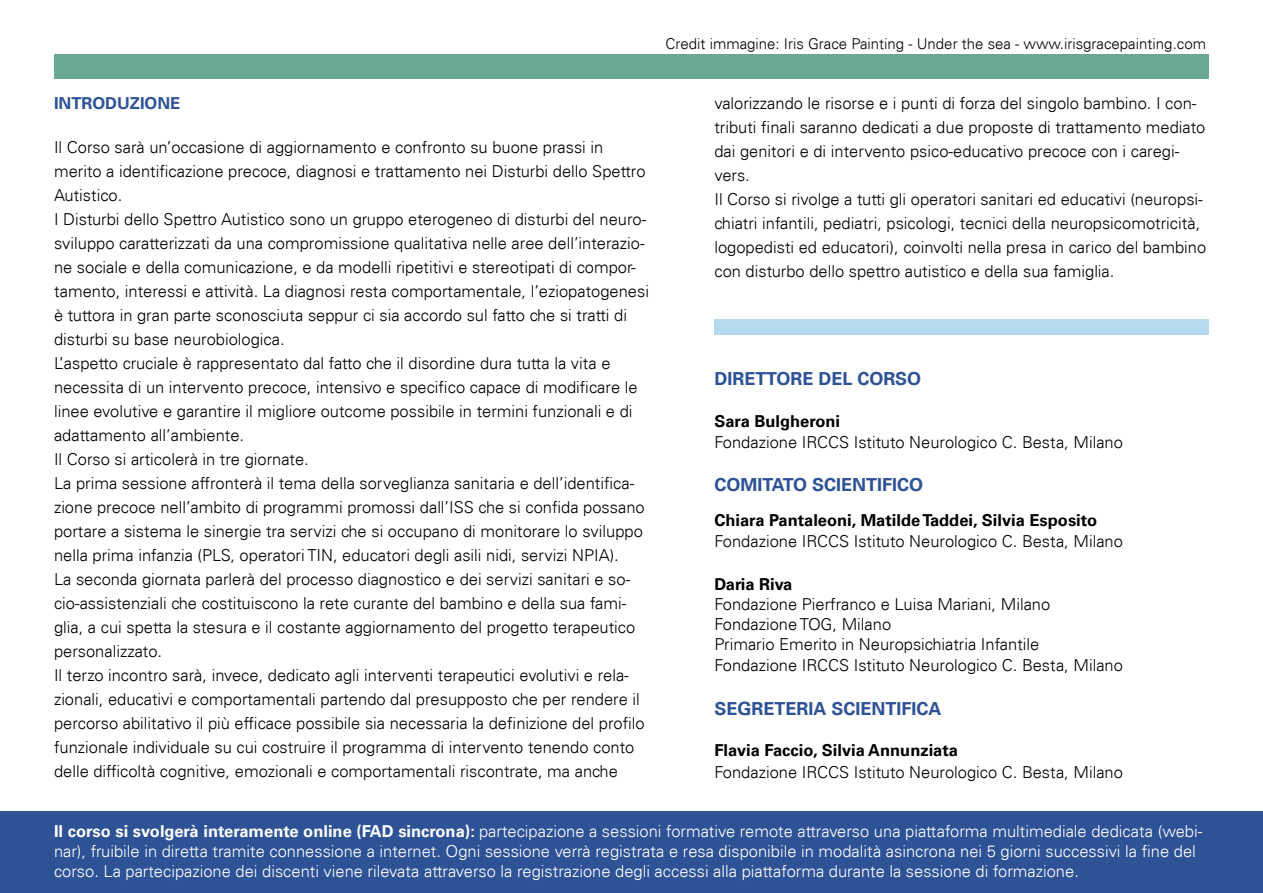
<style>
.page{position:relative;width:1263px;height:893px;background:#fff}
.page>*{position:absolute;margin:0;border:0;box-sizing:border-box;transform-origin:0 0}
.t1{font:700 18px "Univers LT Std";color:#2d5296}
.t2{font:300 16.5px/24px "Univers LT Std";color:#000}
.t3{font:300 16.5px/19.8px "Univers LT Std";color:#fff}
.t4{font:700 16.5px "Univers LT Std";color:#000}
.t5{font:700 16.5px "Univers LT Std";color:#fff}
.t6{font:700 16.5px "Univers LT Std";color:#2d5296}
.t7{font:300 15px "Univers LT Std";color:#000}
.s1{font-weight:700}
</style>
<div class="page">
<div style="left:0;top:812px;width:1263px;height:81px;background:#2d5296"></div>
<div style="left:714px;top:319px;width:495px;height:15px;background:#b5daed"></div>
<div style="left:54px;top:54px;width:1155px;height:25px;background:#6aa891"></div>
<p class="t6" style="left:54px;top:93px;width:12px">INTROD</p>
<p class="t6" style="left:117px;top:93px;width:24px">UZIONE</p>
<p class="t2" style="left:54px;top:135px;width:596px">Il Corso sarà un’occasione di aggiornamento e confronto su buone prassi in merito a identificazione precoce, diagnosi e trattamento nei Disturbi dello Spettro Autistico.<br>I Disturbi dello Spettro Autistico sono un gruppo eterogeneo di disturbi del neuro&shy;sviluppo caratterizzati da una compromissione qualitativa nelle aree dell’interazio&shy;ne sociale e della comunicazione, e da modelli ripetitivi e stereotipati di compor&shy;tamento, interessi e attività. La diagnosi resta comportamentale, l’eziopatogenesi è tuttora in gran parte sconosciuta seppur ci sia accordo sul fatto che si tratti di disturbi su base neurobiologica.<br>L’aspetto cruciale è rappresentato dal fatto che il disordine dura tutta la vita e necessita di un intervento precoce, intensivo e specifico capace di modificare le linee evolutive e garantire il migliore outcome possibile in termini funzionali e di adattamento all’ambiente.<br>Il Corso si articolerà in tre giornate.<br>La prima sessione affronterà il tema della sorveglianza sanitaria e dell’identifica&shy;zione precoce nell’ambito di programmi promossi dall’ISS che si confida possano portare a sistema le sinergie tra servizi che si occupano di monitorare lo sviluppo nella prima infanzia (PLS, operatori TIN, educatori degli asili nidi, servizi NPIA).<br>La seconda giornata parlerà del processo diagnostico e dei servizi sanitari e so&shy;cio-assistenziali che costituiscono la rete curante del bambino e della sua fami&shy;glia, a cui spetta la stesura e il costante aggiornamento del progetto terapeutico personalizzato.<br>Il terzo incontro sarà, invece, dedicato agli interventi terapeutici evolutivi e rela&shy;zionali, educativi e comportamentali partendo dal presupposto che per rendere il percorso abilitativo il più efficace possibile sia necessaria la definizione del profilo funzionale individuale su cui costruire il programma di intervento tenendo conto delle difficoltà cognitive, emozionali e comportamentali riscontrate, ma anche</p>
<p class="t7" style="left:665px;top:35px;width:542px">Credit immagine: Iris Grace Painting - Under the sea - www.irisgracepainting.com</p>
<p class="t2" style="left:714px;top:91px;width:493px">valorizzando le risorse e i punti di forza del singolo bambino. I con&shy;tributi finali saranno dedicati a due proposte di trattamento mediato dai genitori e di intervento psico-educativo precoce con i caregi&shy;vers.<br>Il Corso si rivolge a tutti gli operatori sanitari ed educativi (neuropsi&shy;chiatri infantili, pediatri, psicologi, tecnici della neuropsicomotricità, logopedisti ed educatori), coinvolti nella presa in carico del bambino con disturbo dello spettro autistico e della sua famiglia.</p>
<p class="t1" style="left:714px;top:368px;width:208px">Direttore del Corso</p>
<p class="t4" style="left:714px;top:411px;width:127px">Sara Bulgheroni</p>
<p class="t2" style="left:714px;top:430px;width:410px">Fondazione IRCCS Istituto Neurologico C. Besta, Milano</p>
<p class="t1" style="left:714px;top:474px;width:210px">Comitato Scientifico</p>
<p class="t4" style="left:714px;top:510px;width:384px">Chiara Pantaleoni, Matilde Taddei, Silvia Esposito</p>
<p class="t2" style="left:714px;top:529px;width:410px">Fondazione IRCCS Istituto Neurologico C. Besta, Milano</p>
<p class="t4" style="left:714px;top:575px;width:80px">Daria Riva</p>
<p class="t2" style="left:714px;top:594px;width:337px;line-height:19.8px">Fondazione Pierfranco e Luisa Mariani, Milano<br>Fondazione TOG, Milano<br>Primario Emerito in Neuropsichiatria Infantile</p>
<p class="t2" style="left:714px;top:653px;width:410px">Fondazione IRCCS Istituto Neurologico C. Besta, Milano</p>
<p class="t1" style="left:714px;top:698px;width:229px">Segreteria Scientifica</p>
<p class="t4" style="left:714px;top:740px;width:245px">Flavia Faccio, Silvia Annunziata</p>
<p class="t2" style="left:714px;top:760px;width:410px">Fondazione IRCCS Istituto Neurologico C. Besta, Milano</p>
<p class="t3" style="left:54px;top:821px;width:1150px;text-indent:344px"><span class="s1">sincrona):</span> partecipazione a sessioni formative remote attraverso una piattaforma multimediale dedicata (webi&shy;nar), fruibile in diretta tramite connessione a internet. Ogni sessione verrà registrata e resa disponibile in modalità asincrona nei 5 giorni successivi la fine del corso. La partecipazione dei discenti viene rilevata attraverso la registrazione degli accessi alla piattaforma durante la sessione di formazione.</p>
<p class="t5" style="left:54px;top:822px;width:319px">Il corso si svolgerà interamente online (FAD</p>
</div>
